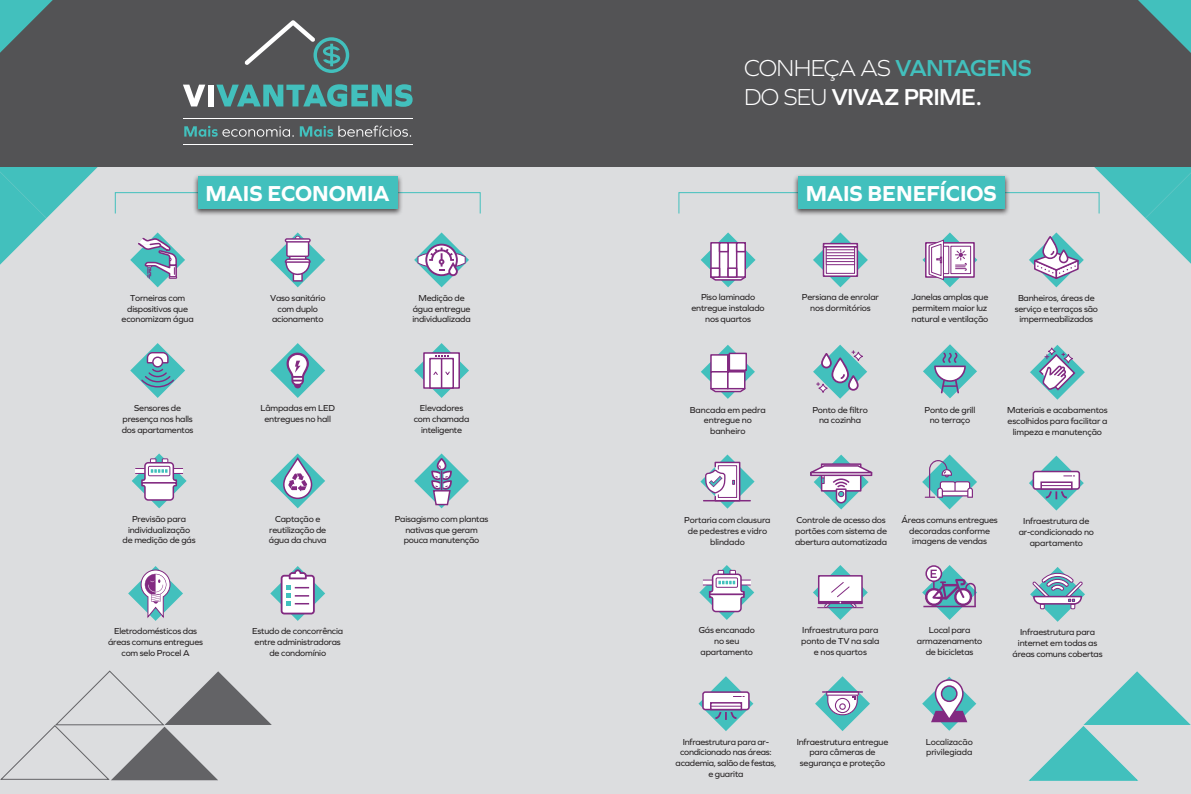
<style>
.page{position:relative;width:1191px;height:794px;background:#fff}
.page>*{position:absolute;margin:0;border:0;box-sizing:border-box;transform-origin:0 0}
.t1{font:300 24px/28.8px "Graphie";letter-spacing:-.03em;color:#fff}
.t2{font:700 22.5px "Graphie";letter-spacing:-.005em;color:#fff}
.t3{font:9px/10.8px "Graphie";letter-spacing:-.02em;color:#231f20;text-align:center}
.s1{font-weight:600;color:#42c0bd}
.s2{font-weight:600}
</style>
<div class="page">
<div style="left:590px;top:0;width:601px;height:794px;background:#dcdddf"></div>
<div style="left:0;top:0;width:595px;height:794px;background:#dcdddf"></div>
<svg style="left:0;top:167px;width:98px;height:98px"></svg>
<div style="left:0;top:0;width:1191px;height:167px;background:#535355"></div>
<svg style="left:183px;top:85px;width:22px;height:21px"></svg>
<div style="left:208px;top:85px;width:6px;height:21px;background:#fff"></div>
<svg style="left:216px;top:84px;width:196px;height:23px"></svg>
<hr style="left:183px;top:118px;width:229px;height:1px;background:#fff">
<hr style="left:183px;top:144px;width:229px;height:1px;background:#fff">
<svg style="left:244px;top:20px;width:105px;height:53px"></svg>
<svg style="left:184px;top:126px;width:110px;height:11px"></svg>
<svg style="left:300px;top:126px;width:111px;height:11px"></svg>
<svg style="left:270px;top:232px;width:55px;height:55px"></svg>
<svg style="left:414px;top:232px;width:55px;height:55px"></svg>
<svg style="left:130px;top:232px;width:55px;height:55px"></svg>
<svg style="left:414px;top:343px;width:55px;height:55px"></svg>
<svg style="left:270px;top:343px;width:55px;height:55px"></svg>
<svg style="left:130px;top:343px;width:55px;height:55px"></svg>
<div style="left:115px;top:192px;width:365px;height:22px;border:1px solid #42c0bd"></div>
<div style="left:192px;top:173px;width:211px;height:44px;background:#231f20;opacity:.75"></div>
<div style="left:198px;top:176px;width:199px;height:32px;background:#42c0bd"></div>
<svg style="left:132px;top:453px;width:55px;height:55px"></svg>
<svg style="left:270px;top:453px;width:55px;height:55px"></svg>
<svg style="left:414px;top:453px;width:55px;height:55px"></svg>
<svg style="left:128px;top:566px;width:55px;height:55px"></svg>
<svg style="left:270px;top:566px;width:55px;height:55px"></svg>
<svg style="left:0;top:670px;width:272px;height:110px"></svg>
<svg style="left:0;top:0;width:53px;height:53px"></svg>
<svg style="left:1138px;top:0;width:53px;height:53px"></svg>
<div style="left:678px;top:192px;width:421px;height:22px;border:1px solid #42c0bd"></div>
<div style="left:792px;top:173px;width:218px;height:44px;background:#231f20;opacity:.75"></div>
<div style="left:798px;top:176px;width:206px;height:32px;background:#42c0bd"></div>
<svg style="left:1028px;top:671px;width:162px;height:110px"></svg>
<svg style="left:815px;top:676px;width:55px;height:55px"></svg>
<hr style="left:822px;top:691px;width:41px;height:1px;background:#822a81">
<svg style="left:922px;top:232px;width:55px;height:55px"></svg>
<svg style="left:810px;top:454px;width:63px;height:55px"></svg>
<svg style="left:1029px;top:167px;width:162px;height:120px"></svg>
<svg style="left:700px;top:232px;width:55px;height:55px"></svg>
<svg style="left:713px;top:245px;width:30px;height:30px"></svg>
<div style="left:710px;top:242px;width:36px;height:36px;border:2px solid #822a81"></div>
<hr style="left:719px;top:243px;width:1px;height:33px;background:#822a81">
<hr style="left:727px;top:243px;width:2px;height:33px;background:#822a81">
<hr style="left:736px;top:243px;width:1px;height:33px;background:#822a81">
<div style="left:711px;top:268px;width:8px;height:9px;background:#fff"></div>
<div style="left:710px;top:267px;width:10px;height:11px;border:2px solid #822a81"></div>
<div style="left:719px;top:243px;width:9px;height:9px;background:#fff"></div>
<div style="left:719px;top:242px;width:10px;height:10px;border:2px solid #822a81"></div>
<div style="left:736px;top:243px;width:9px;height:9px;background:#fff"></div>
<div style="left:736px;top:242px;width:10px;height:10px;border:2px solid #822a81"></div>
<div style="left:728px;top:268px;width:8px;height:9px;background:#fff"></div>
<div style="left:727px;top:267px;width:10px;height:11px;border:2px solid #822a81"></div>
<svg style="left:922px;top:454px;width:55px;height:55px"></svg>
<svg style="left:813px;top:345px;width:54px;height:54px"></svg>
<svg style="left:1029px;top:455px;width:54px;height:55px"></svg>
<svg style="left:699px;top:565px;width:55px;height:55px"></svg>
<svg style="left:922px;top:565px;width:55px;height:55px"></svg>
<svg style="left:813px;top:565px;width:54px;height:55px"></svg>
<svg style="left:1030px;top:567px;width:55px;height:55px"></svg>
<svg style="left:813px;top:232px;width:55px;height:55px"></svg>
<div style="left:822px;top:243px;width:36px;height:4px;border:2px solid #822a81"></div>
<svg style="left:1030px;top:345px;width:54px;height:55px"></svg>
<svg style="left:922px;top:676px;width:54px;height:54px"></svg>
<svg style="left:698px;top:676px;width:55px;height:55px"></svg>
<svg style="left:700px;top:454px;width:54px;height:54px"></svg>
<svg style="left:923px;top:344px;width:54px;height:54px"></svg>
<svg style="left:701px;top:345px;width:54px;height:54px"></svg>
<div style="left:711px;top:355px;width:17px;height:17px;background:#fff"></div>
<div style="left:710px;top:354px;width:18px;height:18px;border:1px solid #822a81"></div>
<div style="left:727px;top:354px;width:18px;height:18px;border:1px solid #822a81"></div>
<div style="left:711px;top:372px;width:17px;height:17px;background:#fff"></div>
<div style="left:710px;top:371px;width:18px;height:18px;border:1px solid #822a81"></div>
<div style="left:728px;top:372px;width:16px;height:17px;background:#fff"></div>
<div style="left:727px;top:371px;width:18px;height:18px;border:1px solid #822a81"></div>
<div style="left:729px;top:353px;width:17px;height:17px;background:#fff"></div>
<div style="left:728px;top:353px;width:19px;height:18px;border:1px solid #822a81"></div>
<h1 class="t1" style="left:744px;top:54px;width:289px">CONHEÇA AS <span class="s1">VANTAGENS<br></span>DO SEU <span class="s2">VIVAZ PRIME.</span></h1>
<h2 class="t2" style="left:206px;top:180px;width:186px">MAIS ECONOMIA</h2>
<h2 class="t2" style="left:805px;top:180px;width:193px">MAIS BENEFÍCIOS</h2>
<p class="t3" style="left:122px;top:292px;width:74px">Torneiras com dispositivos que economizam água</p>
<p class="t3" style="left:270px;top:292px;width:57px">Vaso sanitário com duplo acionamento</p>
<p class="t3" style="left:412px;top:292px;width:60px">Medição de água entregue individualizada</p>
<p class="t3" style="left:691px;top:292px;width:75px">Piso laminado entregue instalado nos quartos</p>
<p class="t3" style="left:802px;top:292px;width:79px">Persiana de enrolar nos dormitórios</p>
<p class="t3" style="left:911px;top:292px;width:78px;text-align:justify">Janelas amplas que permitem maior luz natural e ventilação</p>
<p class="t3" style="left:1014px;top:292px;width:85px">Banheiros, áreas de serviço e terraços são impermeabilizados</p>
<p class="t3" style="left:122px;top:403px;width:73px">Sensores de presença nos halls dos apartamentos</p>
<p class="t3" style="left:260px;top:403px;width:76px">Lâmpadas em LED entregues no hall</p>
<p class="t3" style="left:414px;top:403px;width:57px">Elevadores com chamada inteligente</p>
<p class="t3" style="left:690px;top:404px;width:77px">Bancada em pedra entregue no banheiro</p>
<p class="t3" style="left:812px;top:404px;width:57px">Ponto de filtro na cozinha</p>
<p class="t3" style="left:924px;top:404px;width:52px">Ponto de grill no terraço</p>
<p class="t3" style="left:1007px;top:404px;width:102px">Materiais e acabamentos escolhidos para facilitar a limpeza e manutenção</p>
<p class="t3" style="left:123px;top:513px;width:75px">Previsão para individualização de medição de gás</p>
<p class="t3" style="left:269px;top:513px;width:59px">Captação e reutilização de água da chuva</p>
<p class="t3" style="left:395px;top:513px;width:95px">Paisagismo com plantas nativas que geram pouca manutenção</p>
<p class="t3" style="left:684px;top:514px;width:88px">Portaria com clausura de pedestres e vidro blindado</p>
<p class="t3" style="left:795px;top:514px;width:93px;text-align:left">Controle de acesso dos portões com sistema de abertura automatizada</p>
<p class="t3" style="left:901px;top:514px;width:98px">Áreas comuns entregues decoradas conforme imagens de vendas</p>
<p class="t3" style="left:1018px;top:515px;width:77px">Infraestrutura de ar-condicionado no apartamento</p>
<p class="t3" style="left:108px;top:625px;width:96px">Eletrodomésticos das áreas comuns entregues com selo Procel A</p>
<p class="t3" style="left:252px;top:625px;width:93px">Estudo de concorrência entre administradoras de condomínio</p>
<p class="t3" style="left:801px;top:625px;width:80px">Infraestrutura para ponto de TV na sala e nos quartos</p>
<p class="t3" style="left:1012px;top:626px;width:92px">Infraestrutura para internet em todas as áreas comuns cobertas</p>
<p class="t3" style="left:699px;top:625px;width:58px">Gás encanado no seu apartamento</p>
<p class="t3" style="left:917px;top:625px;width:67px">Local para armazenamento de bicicletas</p>
<p class="t3" style="left:675px;top:736px;width:102px">Infraestrutura para ar&shy;condicionado nas áreas: academia, salão de festas, e guarita</p>
<p class="t3" style="left:796px;top:736px;width:93px">Infraestrutura entregue para câmeras de segurança e proteção</p>
<p class="t3" style="left:925px;top:736px;width:49px;text-align:left">Localizacão privilegiada</p>
</div>
